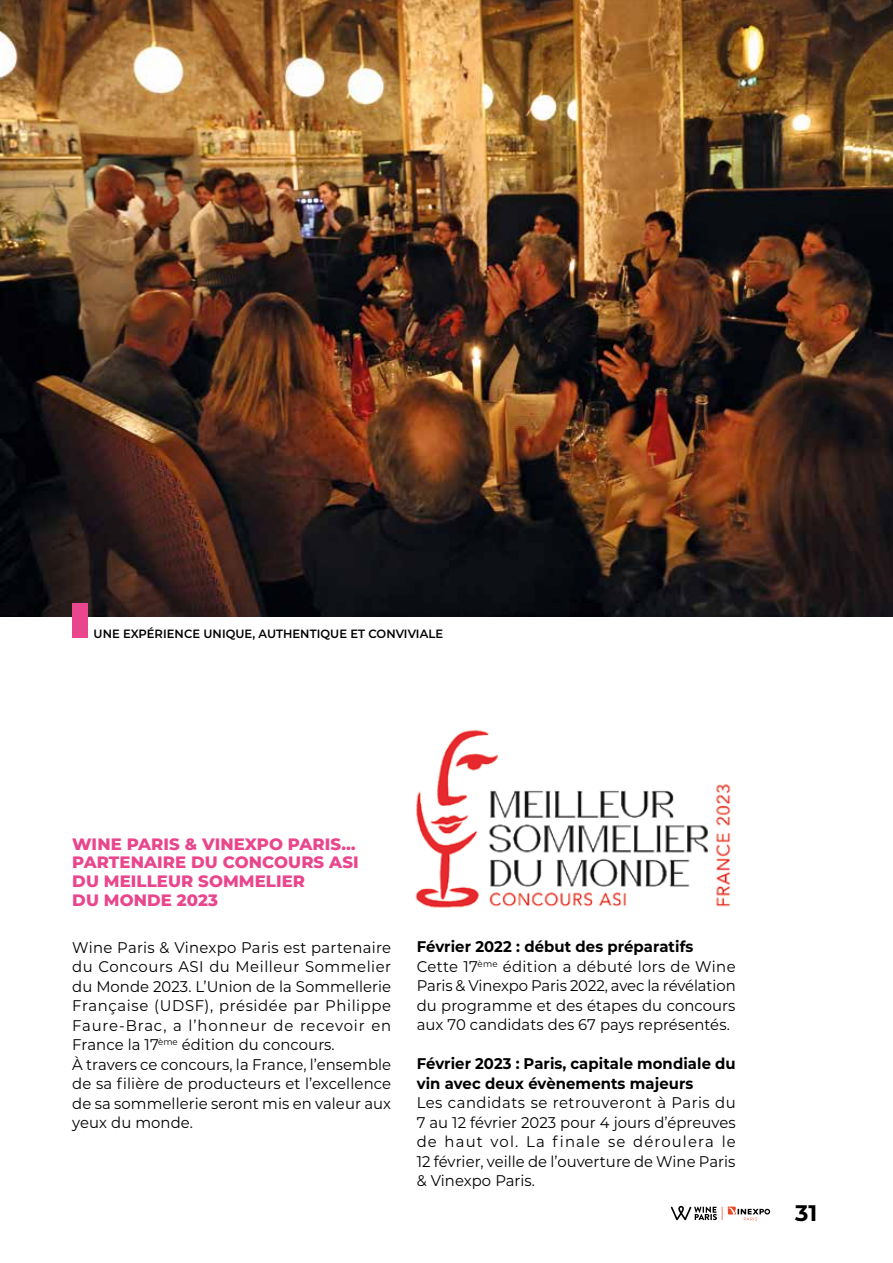
<style>
.page{position:relative;width:893px;height:1263px;background:#fff}
.page>*{position:absolute;margin:0;border:0;box-sizing:border-box;transform-origin:0 0}
.t1{font:700 22.5px "Montserrat";color:#000}
.t2{font:800 16.5px/18.8px "Montserrat";letter-spacing:.005em;color:#e9468d}
.t3{font:15.45px/19.5px "Montserrat";letter-spacing:.005em;color:#000;scale:.96 1}
.t4{font:700 15.45px/19.5px "Montserrat";letter-spacing:.005em;color:#000;scale:.96 1}
.t5{font:600 12px "Montserrat";letter-spacing:.005em;color:#000;scale:.96 1}
.s1{font-weight:700}
</style>
<div class="page">
<img style="left:415px;top:729px;width:316px;height:179px">
<img style="left:0;top:0;width:893px;height:617px">
<div style="left:72px;top:604px;width:15px;height:34px;background:#e9468d"></div>
<svg style="left:671px;top:1206px;width:99px;height:14px"></svg>
<p class="t5" style="left:94px;top:625px;width:366px">UNE EXPÉRIENCE UNIQUE, AUTHENTIQUE ET CONVIVIALE</p>
<p class="t2" style="left:72px;top:833px;width:288px">WINE PARIS &amp; VINEXPO PARIS…<br>PARTENAIRE DU CONCOURS ASI<br>DU MEILLEUR SOMMELIER<br>DU MONDE 2023</p>
<p class="t3" style="left:72px;top:937px;width:334px">Wine Paris &amp; Vinexpo Paris est partenaire du Concours ASI du Meilleur Sommelier du Monde 2023. L’Union de la Sommellerie Française (UDSF), présidée par Philippe Faure-Brac, a l’honneur de recevoir en France la 17<sup>ème</sup> édition du concours.<br>À travers ce concours, la France, l’ensemble de sa filière de producteurs et l’excellence de sa sommellerie seront mis en valeur aux yeux du monde.</p>
<p class="t3" style="left:417px;top:937px;width:334px"><span class="s1">Février 2022 : début des préparatifs </span>Cette 17<sup>ème</sup> édition a débuté lors de Wine Paris &amp; Vinexpo Paris 2022, avec la révélation du programme et des étapes du concours aux 70 candidats des 67 pays représentés.</p>
<p class="t4" style="left:417px;top:1053px;width:334px">Février 2023 : Paris, capitale mondiale du vin avec deux évènements majeurs</p>
<p class="t3" style="left:417px;top:1093px;width:334px;text-align:justify">Les candidats se retrouveront à Paris du 7 au 12 février 2023 pour 4 jours d’épreuves de haut vol. La finale se déroulera le 12 février, veille de l’ouverture de Wine Paris &amp; Vinexpo Paris.</p>
<h1 class="t1" style="left:795px;top:1197px;width:24px">31</h1>
</div>
